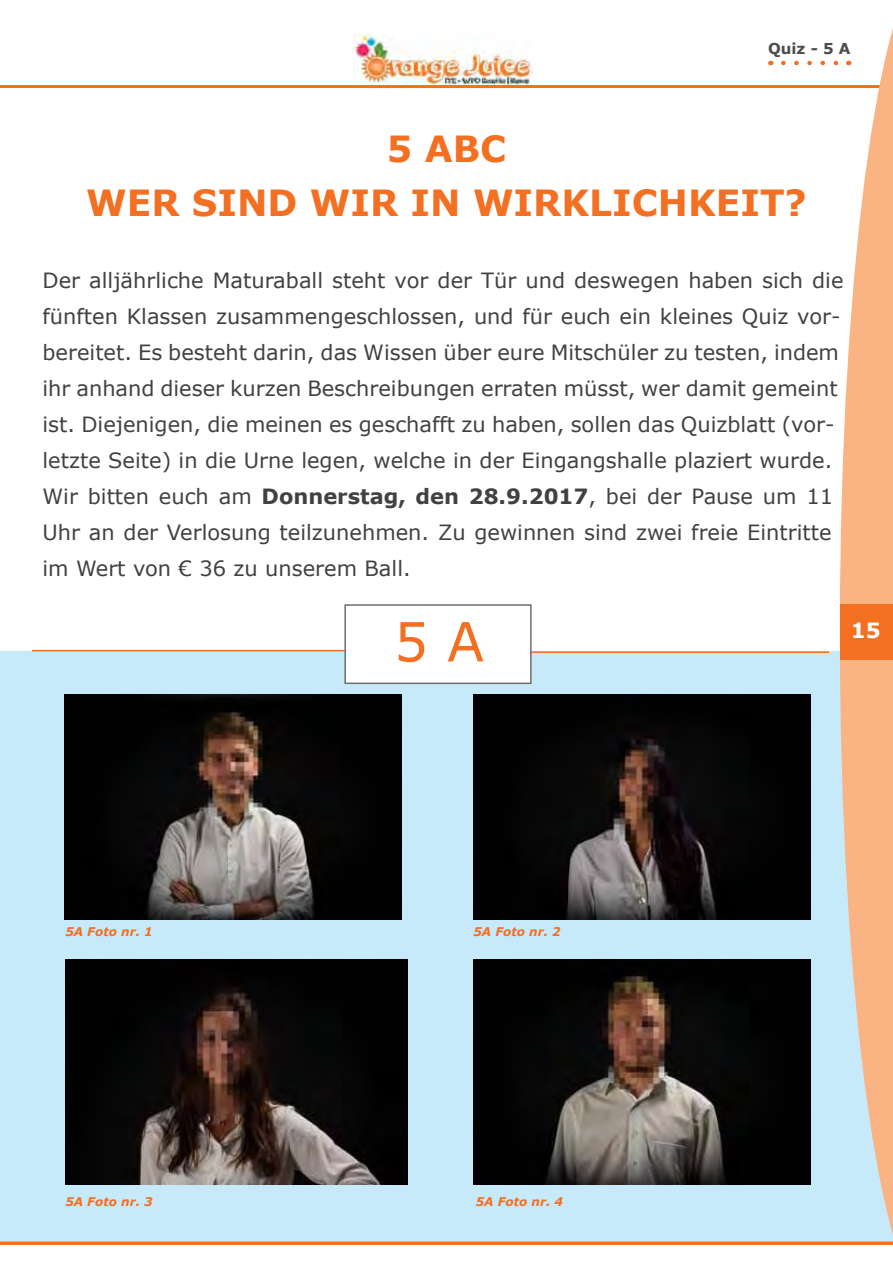
<style>
.page{position:relative;width:893px;height:1263px;background:#fff}
.page>*{position:absolute;margin:0;border:0;box-sizing:border-box;transform-origin:0 0}
.t1{font:700 36px "Verdana";color:#f36f21}
.t2{font:21px/36px "Verdana";color:#414042}
.t3{font:700 21px "Verdana";color:#fff}
.t4{font:700 15px "Verdana";color:#4d4d4f}
.t5{font:italic 700 12px "Verdana";color:#f36f21}
.s1{font-weight:700}
</style>
<div class="page">
<img style="left:354px;top:34px;width:178px;height:55px">
<hr style="left:0;top:85px;width:893px;height:3px;background:#f36f21">
<div style="left:0;top:651px;width:893px;height:592px;background:#c7eafb"></div>
<hr style="left:0;top:1242px;width:893px;height:3px;background:#f36f21">
<svg style="left:840px;top:28px;width:53px;height:1217px;fill:#fab383"></svg>
<div style="left:840px;top:604px;width:53px;height:55px;background:#f36f21"></div>
<svg style="left:783px;top:61px;width:59px;height:4px"></svg>
<img style="left:64px;top:695px;width:338px;height:225px">
<img style="left:473px;top:695px;width:338px;height:225px">
<img style="left:65px;top:959px;width:342px;height:225px">
<img style="left:473px;top:959px;width:338px;height:225px">
<hr style="left:32px;top:650px;width:326px;height:1px;background:#f36f21">
<hr style="left:503px;top:651px;width:326px;height:2px;background:#f36f21">
<div style="left:344px;top:604px;width:188px;height:80px;background:#fff;border:2px solid #6d6e71"></div>
<svg style="left:399px;top:622px;width:84px;height:40px"></svg>
<h1 class="t1" style="left:387px;top:123px;width:121px">5 ABC</h1>
<p class="t4" style="left:768px;top:38px;width:84px">QUIZ - 5 A</p>
<h1 class="t1" style="left:86px;top:177px;width:32px">WER</h1>
<h1 class="t1" style="left:192px;top:177px;width:27px">SIND</h1>
<h1 class="t1" style="left:310px;top:177px;width:31px">WIR</h1>
<h1 class="t1" style="left:411px;top:177px;width:93px">IN WIRK</h1>
<h1 class="t1" style="left:589px;top:177px;width:123px">LICHKEIT</h1>
<h1 class="t1" style="left:784px;top:177px;width:24px">?</h1>
<p class="t2" style="left:43px;top:262px;width:803px">Der alljährliche Maturaball steht vor der Tür und deswegen haben sich die fünften Klassen zusammengeschlossen, und für euch ein kleines Quiz vor&shy;bereitet. Es besteht darin, das Wissen über eure Mitschüler zu testen, indem ihr anhand dieser kurzen Beschreibungen erraten müsst, wer damit gemeint ist. Diejenigen, die meinen es geschafft zu haben, sollen das Quizblatt (vor&shy;letzte Seite) in die Urne legen, welche in der Eingangshalle plaziert wurde.<br>Wir bitten euch am <span class="s1">DONNERSTAG, DEN 28.9.2017</span>, bei der Pause um 11<br>Uhr an der Verlosung teilzunehmen. Zu gewinnen sind zwei freie Eintritte im Wert von € 36 zu unserem Ball.</p>
<p class="t3" style="left:851px;top:616px;width:31px">15</p>
<p class="t5" style="left:65px;top:923px;width:89px">5A Foto nr. 1</p>
<p class="t5" style="left:473px;top:923px;width:89px">5A Foto nr. 2</p>
<p class="t5" style="left:65px;top:1193px;width:89px">5A Foto nr. 3</p>
<p class="t5" style="left:476px;top:1193px;width:89px">5A Foto nr. 4</p>
</div>
